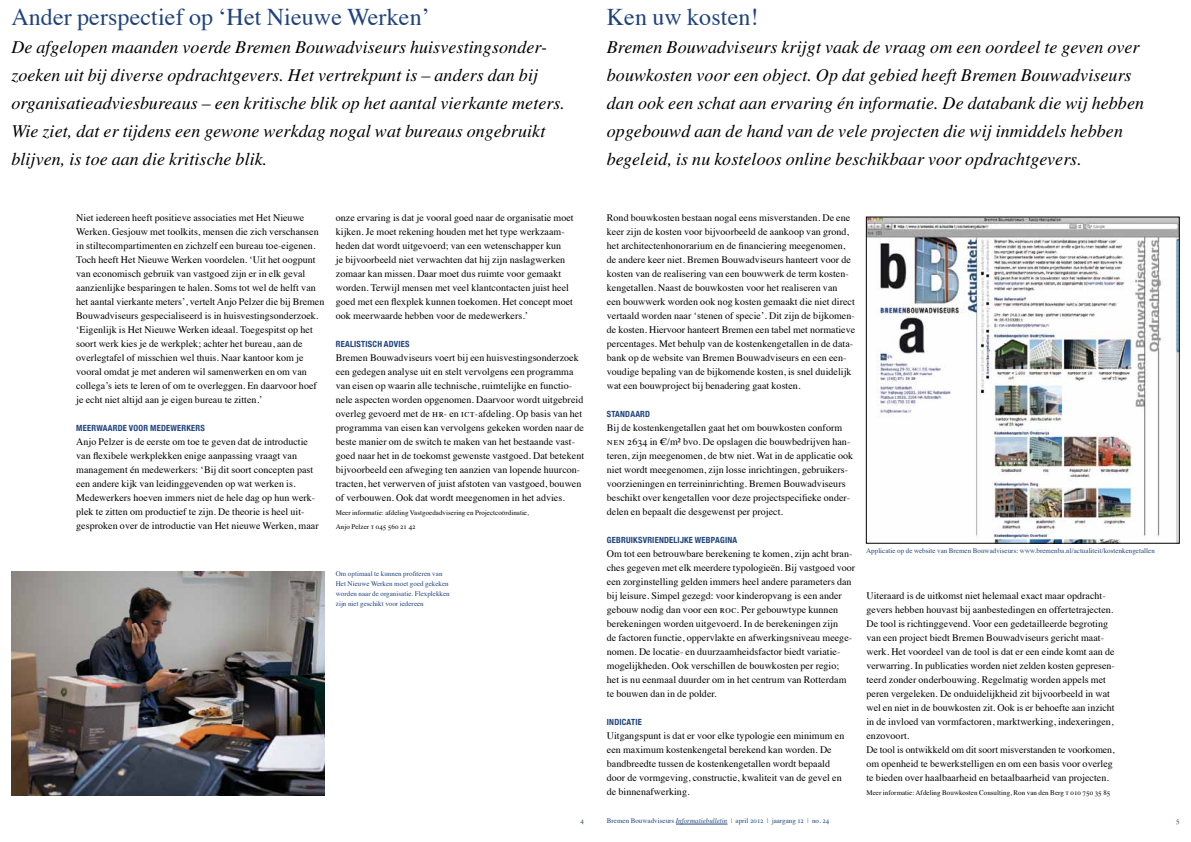
<style>
.page{position:relative;width:1191px;height:842px;background:#fff}
.page>*{position:absolute;margin:0;border:0;box-sizing:border-box;transform-origin:0 0}
.t1{font:24px "Times";letter-spacing:.005em;color:#1f437e}
.t2{font:18px/28px "Times Italic Os F";letter-spacing:.005em;color:#000}
.t3{font:10px/14px "Times";letter-spacing:.005em;color:#000}
.t4{font:700 condensed 8.5px "Helvetica Neue";letter-spacing:.025em;color:#1f437e}
.t5{font:7px/10px "Times";letter-spacing:.005em;color:#1f437e}
.t6{font:7px "Times";letter-spacing:.005em;color:#000}
.t7{font:7px "Times Roman SC";letter-spacing:.005em;color:#000}
.t8{font:7px "Times Roman SC";color:#1f437e}
.s1{font-family:"Times Roman SC"}
.s2{font-family:"Times"}
.s3{font-style:italic}
</style>
<div class="page">
<hr style="left:676px;top:824px;width:51px;height:1px;background:#1f437e">
<img style="left:11px;top:571px;width:313px;height:224px">
<img style="left:868px;top:219px;width:309px;height:322px">
<h1 class="t1" style="left:11px;top:-5px;width:420px">Ander perspectief op ‘Het Nieuwe Werken’</h1>
<h1 class="t1" style="left:607px;top:-5px;width:153px">Ken uw kosten!</h1>
<p class="t2" style="left:11px;top:33px;width:555px">De afgelopen maanden voerde Bremen Bouwadviseurs huisvestingsonder&shy;zoeken uit bij diverse opdrachtgevers. Het vertrekpunt is – anders dan bij organisatieadviesbureaus – een kritische blik op het aantal vierkante meters.<br>Wie ziet, dat er tijdens een gewone werkdag nogal wat bureaus ongebruikt blijven, is toe aan die kritische blik.</p>
<p class="t2" style="left:607px;top:33px;width:539px">Bremen Bouwadviseurs krijgt vaak de vraag om een oordeel te geven over bouwkosten voor een object. Op dat gebied heeft Bremen Bouwadviseurs dan ook een schat aan ervaring én informatie. De databank die wij hebben opgebouwd aan de hand van de vele projecten die wij inmiddels hebben begeleid, is nu kosteloos online beschikbaar voor opdrachtgevers.</p>
<p class="t3" style="left:76px;top:210px;width:250px">Niet iedereen heeft positieve associaties met Het Nieuwe Werken. Gesjouw met toolkits, mensen die zich verschansen in stiltecompartimenten en zichzelf een bureau toe-eigenen.<br>Toch heeft Het Nieuwe Werken voordelen. ‘Uit het oogpunt van economisch gebruik van vastgoed zijn er in elk geval aanzienlijke besparingen te halen. Soms tot wel de helft van het aantal vierkante meters’, vertelt Anjo Pelzer die bij Bremen Bouwadviseurs gespecialiseerd is in huisvestingsonderzoek. ‘Eigenlijk is Het Nieuwe Werken ideaal. Toegespitst op het soort werk kies je de werkplek; achter het bureau, aan de overlegtafel of misschien wel thuis. Naar kantoor kom je vooral omdat je met anderen wil samenwerken en om van collega’s iets te leren of om te overleggen. En daarvoor hoef je echt niet altijd aan je eigen bureau te zitten.’</p>
<p class="t4" style="left:76px;top:423px;width:130px">MEERWAARDE VOOR MEDEWERKERS</p>
<p class="t3" style="left:76px;top:434px;width:244px">Anjo Pelzer is de eerste om toe te geven dat de introductie van flexibele werkplekken enige aanpassing vraagt van management én medewerkers: ‘Bij dit soort concepten past een andere kijk van leidinggevenden op wat werken is.<br>Medewerkers hoeven immers niet de hele dag op hun werk&shy;plek te zitten om productief te zijn. De theorie is heel uit&shy;gesproken over de introductie van Het nieuwe Werken, maar</p>
<p class="t3" style="left:336px;top:210px;width:239px">onze ervaring is dat je vooral goed naar de organisatie moet kijken. Je moet rekening houden met het type werkzaam&shy;heden dat wordt uitgevoerd; van een wetenschapper kun<br>je bijvoorbeeld niet verwachten dat hij zijn naslagwerken zomaar kan missen. Daar moet dus ruimte voor gemaakt worden. Terwijl mensen met veel klantcontacten juist heel goed met een flexplek kunnen toekomen. Het concept moet ook meerwaarde hebben voor de medewerkers.’</p>
<p class="t4" style="left:336px;top:339px;width:75px">REALISTISCH ADVIES</p>
<p class="t3" style="left:336px;top:350px;width:250px">Bremen Bouwadviseurs voert bij een huisvestingsonderzoek een gedegen analyse uit en stelt vervolgens een programma van eisen op waarin alle technische, ruimtelijke en functio&shy;nele aspecten worden opgenomen. Daarvoor wordt uitgebreid overleg gevoerd met de <span class="s1">hr</span>- en <span class="s1">ict</span>-afdeling. Op basis van het programma van eisen kan vervolgens gekeken worden naar de beste manier om de switch te maken van het bestaande vast&shy;goed naar het in de toekomst gewenste vastgoed. Dat betekent bijvoorbeeld een afweging ten aanzien van lopende huurcon&shy;tracten, het verwerven of juist afstoten van vastgoed, bouwen of verbouwen. Ook dat wordt meegenomen in het advies.</p>
<p class="t6" style="left:336px;top:506px;width:194px">Meer informatie: afdeling Vastgoedadvisering en Projectcoördinatie,</p>
<p class="t7" style="left:336px;top:523px;width:81px"><span class="s2">Anjo Pelzer</span> t 045 560 21 42</p>
<p class="t5" style="left:336px;top:568px;width:115px">Om optimaal te kunnen profiteren van Het Nieuwe Werken moet goed gekeken worden naar de organisatie. Flexplekken zijn niet geschikt voor iedereen</p>
<p class="t3" style="left:607px;top:210px;width:250px">Rond bouwkosten bestaan nogal eens misverstanden. De ene keer zijn de kosten voor bijvoorbeeld de aankoop van grond, het architectenhonorarium en de financiering meegenomen, de andere keer niet. Bremen Bouwadviseurs hanteert voor de kosten van de realisering van een bouwwerk de term kosten&shy;kengetallen. Naast de bouwkosten voor het realiseren van<br>een bouwwerk worden ook nog kosten gemaakt die niet direct vertaald worden naar ‘stenen of specie’. Dit zijn de bijkomen&shy;de kosten. Hiervoor hanteert Bremen een tabel met normatieve percentages. Met behulp van de kostenkengetallen in de data&shy;bank op de website van Bremen Bouwadviseurs en een een&shy;voudige bepaling van de bijkomende kosten, is snel duidelijk wat een bouwproject bij benadering gaat kosten.</p>
<p class="t4" style="left:607px;top:409px;width:45px">STANDAARD</p>
<p class="t3" style="left:607px;top:420px;width:248px">Bij de kostenkengetallen gaat het om bouwkosten conform <span class="s1">nen 2634</span> in €/m<span class="s1">²</span> bvo. De opslagen die bouwbedrijven han&shy;teren, zijn meegenomen, de btw niet. Wat in de applicatie ook niet wordt meegenomen, zijn losse inrichtingen, gebruikers&shy;voorzieningen en terreininrichting. Bremen Bouwadviseurs beschikt over kengetallen voor deze projectspecifieke onder&shy;delen en bepaalt die desgewenst per project.</p>
<p class="t4" style="left:607px;top:535px;width:132px">GEBRUIKSVRIENDELIJKE WEBPAGINA</p>
<p class="t3" style="left:607px;top:546px;width:250px">Om tot een betrouwbare berekening te komen, zijn acht bran&shy;ches gegeven met elk meerdere typologieën. Bij vastgoed voor een zorginstelling gelden immers heel andere parameters dan bij leisure. Simpel gezegd: voor kinderopvang is een ander gebouw nodig dan voor een <span class="s1">roc</span>. Per gebouwtype kunnen berekeningen worden uitgevoerd. In de berekeningen zijn<br>de factoren functie, oppervlakte en afwerkingsniveau meege&shy;nomen. De locatie- en duurzaamheidsfactor biedt variatie&shy;mogelijkheden. Ook verschillen de bouwkosten per regio;<br>het is nu eenmaal duurder om in het centrum van Rotterdam te bouwen dan in de polder.</p>
<p class="t4" style="left:607px;top:717px;width:37px">INDICATIE</p>
<p class="t3" style="left:607px;top:728px;width:239px">Uitgangspunt is dat er voor elke typologie een minimum en een maximum kostenkengetal berekend kan worden. De bandbreedte tussen de kostenkengetallen wordt bepaald door de vormgeving, constructie, kwaliteit van de gevel en de binnenafwerking.</p>
<p class="t5" style="left:866px;top:545px;width:290px">Applicatie op de website van Bremen Bouwadviseurs: www.bremenba.nl/actualiteit/kostenkengetallen</p>
<p class="t3" style="left:866px;top:588px;width:250px">Uiteraard is de uitkomst niet helemaal exact maar opdracht&shy;gevers hebben houvast bij aanbestedingen en offertetrajecten.<br>De tool is richtinggevend. Voor een gedetailleerde begroting van een project biedt Bremen Bouwadviseurs gericht maat&shy;werk. Het voordeel van de tool is dat er een einde komt aan de verwarring. In publicaties worden niet zelden kosten gepresen&shy;teerd zonder onderbouwing. Regelmatig worden appels met peren vergeleken. De onduidelijkheid zit bijvoorbeeld in wat wel en niet in de bouwkosten zit. Ook is er behoefte aan inzicht in de invloed van vormfactoren, marktwerking, indexeringen, enzovoort.<br>De tool is ontwikkeld om dit soort misverstanden te voorkomen, om openheid te bewerkstelligen en om een basis voor overleg te bieden over haalbaarheid en betaalbaarheid van projecten.</p>
<p class="t6" style="left:866px;top:786px;width:245px">Meer informatie: Afdeling Bouwkosten Consulting, Ron van den Berg <span class="s1">t 010 750 35 85</span></p>
<p class="t8" style="left:580px;top:817px;width:5px">4</p>
<p class="t5" style="left:607px;top:815px;width:224px">Bremen Bouwadviseurs <span class="s3">Informatiebulletin</span> | april <span class="s1">2012</span> | jaargang <span class="s1">12</span> | no. <span class="s1">24</span></p>
<p class="t8" style="left:1176px;top:817px;width:5px">5</p>
</div>
